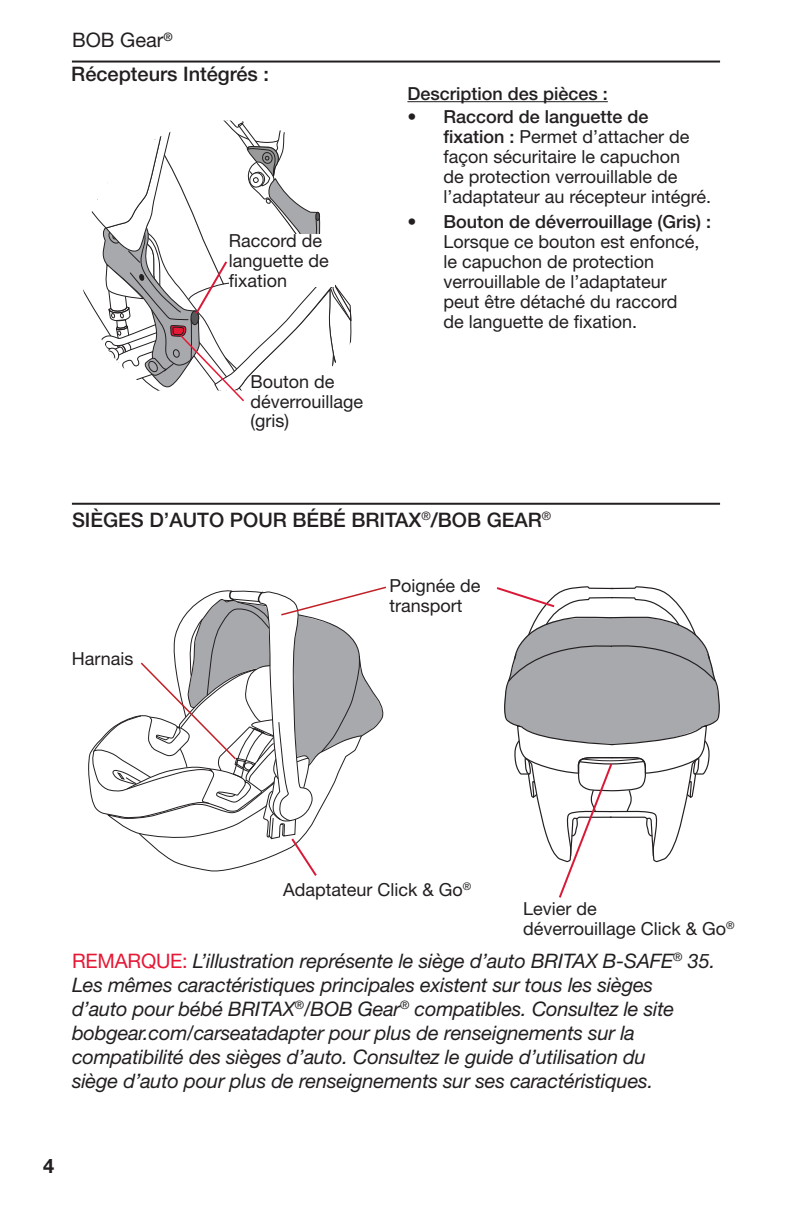
<style>
.page{position:relative;width:792px;height:1224px;background:#fff}
.page>*{position:absolute;margin:0;border:0;box-sizing:border-box;transform-origin:0 0}
.t1{font:italic 20px/24px "Helvetica Neue LT Std";letter-spacing:-.01em;color:#231f20}
.Section_Header__TOC{font:500 20px "Helvetica Neue LT Std";color:#231f20}
.t2{font:20px "Helvetica Neue LT Std";color:#231f20}
.t3{font:700 20px "Helvetica Neue LT Std";color:#231f20}
.t4{font:18px/20px "Helvetica Neue LT Std";color:#231f20}
.t5{font:500 18px "Helvetica Neue LT Std";color:#231f20}
.s1{font-weight:500}
.s2{font-style:normal;color:#e51836}
</style>
<div class="page">
<svg style="left:88px;top:586px;width:298px;height:290px"></svg>
<svg style="left:496px;top:586px;width:224px;height:312px"></svg>
<hr style="left:72px;top:503px;width:648px;height:2px;background:#231f20">
<svg style="left:83px;top:120px;width:269px;height:282px"></svg>
<hr style="left:407px;top:101px;width:201px;height:1px;background:#231f20">
<hr style="left:72px;top:61px;width:648px;height:2px;background:#231f20">
<p class="t2" style="left:72px;top:28px;width:102px">BOB Gear<sup>®</sup></p>
<p class="Section_Header__TOC" style="left:71px;top:62px;width:199px">Récepteurs Intégrés :</p>
<p class="t4" style="left:229px;top:230px;width:102px">Raccord de languette de fixation</p>
<p class="t4" style="left:251px;top:372px;width:114px">Bouton de déverrouillage</p>
<p class="t4" style="left:251px;top:410px;width:40px">(gris)</p>
<p class="t5" style="left:407px;top:83px;width:202px">Description des pièces :</p>
<p class="t4" style="left:443px;top:106px;width:266px;text-indent:-36px"><span class="s1">• Raccord de languette de fixation :</span> Permet d’attacher de façon sécuritaire le capuchon<br>de protection verrouillable de l’adaptateur au récepteur intégré.</p>
<p class="t4" style="left:443px;top:211px;width:269px;text-indent:-36px"><span class="s1">• Bouton de déverrouillage (Gris) :<br></span>Lorsque ce bouton est enfoncé, le capuchon de protection verrouillable de l’adaptateur<br>peut être détaché du raccord<br>de languette de fixation.</p>
<p class="Section_Header__TOC" style="left:72px;top:508px;width:481px">SIÈGES D’AUTO POUR BÉBÉ BRITAX<sup>®</sup>/BOB GEAR<sup>®</sup></p>
<p class="t4" style="left:72px;top:648px;width:63px">Harnais</p>
<p class="t4" style="left:390px;top:575px;width:93px">Poignée de transport</p>
<p class="t4" style="left:283px;top:880px;width:190px">Adaptateur Click &amp; Go<sup>®</sup></p>
<p class="t4" style="left:523px;top:899px;width:213px">Levier de<br>déverrouillage Click &amp; Go<sup>®</sup></p>
<p class="t1" style="left:72px;top:948px;width:645px"><span class="s2">REMARQUE:</span> L’illustration représente le siège d’auto BRITAX B-SAFE<sup>®</sup> 35.<br>Les mêmes caractéristiques principales existent sur tous les sièges<br>d’auto pour bébé BRITAX<sup>®</sup>/BOB Gear<sup>®</sup> compatibles. Consultez le site bobgear.com/carseatadapter pour plus de renseignements sur la compatibilité des sièges d’auto. Consultez le guide d’utilisation du<br>siège d’auto pour plus de renseignements sur ses caractéristiques.</p>
<p class="t3" style="left:43px;top:1154px;width:13px">4</p>
</div>
